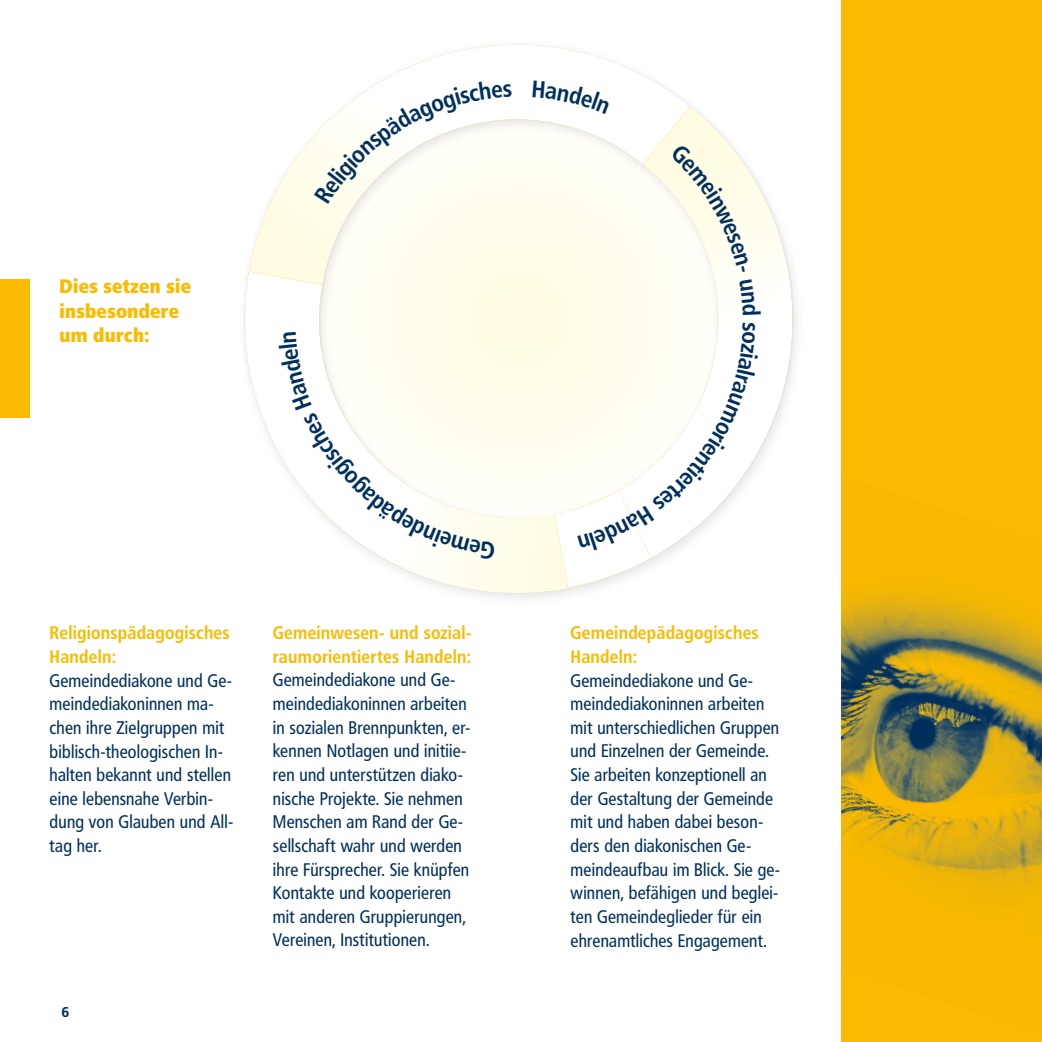
<style>
.page{position:relative;width:1042px;height:1042px;background:#fff}
.page>*{position:absolute;margin:0;border:0;box-sizing:border-box;transform-origin:0 0}
.t1{font:800 19.25px/24.5px "Frutiger Condensed BQ";letter-spacing:.015em;color:#fabb00}
.t2{font:18.03px/23.6px "Frutiger Condensed BQ";letter-spacing:.015em;color:#00305e}
.t3{font:700 18.03px/23.6px "Frutiger Condensed BQ";letter-spacing:.015em;color:#fabb00}
.t4{font:700 14px "Frutiger BQ";color:#00305e}
</style>
<div class="page">
<div style="left:0;top:279px;width:30px;height:139px;background:#fabb00"></div>
<div style="left:841px;top:0;width:201px;height:1042px;background:#fabb00"></div>
<img style="left:841px;top:593px;width:201px;height:308px">
<svg style="left:244px;top:44px;width:552px;height:555px"></svg>
<svg style="left:670px;top:143px;width:78px;height:129px"></svg>
<svg style="left:739px;top:279px;width:22px;height:36px"></svg>
<svg style="left:554px;top:323px;width:204px;height:264px"></svg>
<svg style="left:279px;top:331px;width:216px;height:229px"></svg>
<svg style="left:314px;top:81px;width:198px;height:123px"></svg>
<svg style="left:532px;top:80px;width:78px;height:34px"></svg>
<p class="t1" style="left:60px;top:274px;width:133px">Dies setzen sie insbesondere um durch:</p>
<p class="t3" style="left:50px;top:621px;width:182px">Religionspädagogisches<br>Handeln:</p>
<p class="t2" style="left:50px;top:668px;width:185px">Gemeindediakone und Ge&shy;meindediakoninnen ma&shy;chen ihre Zielgruppen mit biblisch-theologischen In&shy;halten bekannt und stellen eine lebensnahe Verbin&shy;dung von Glauben und All&shy;tag her.</p>
<p class="t4" style="left:62px;top:1004px;width:9px">6</p>
<p class="t3" style="left:273px;top:621px;width:200px">Gemeinwesen- und sozial&shy;raumorientiertes Handeln:</p>
<p class="t2" style="left:273px;top:668px;width:199px">Gemeindediakone und Ge&shy;meindediakoninnen arbeiten in sozialen Brennpunkten, er&shy;kennen Notlagen und initiie&shy;ren und unterstützen diako&shy;nische Projekte. Sie nehmen<br>Menschen am Rand der Ge&shy;sellschaft wahr und werden ihre Fürsprecher. Sie knüpfen<br>Kontakte und kooperieren mit anderen Gruppierungen,<br>Vereinen, Institutionen.</p>
<p class="t3" style="left:570px;top:621px;width:190px">Gemeindepädagogisches<br>Handeln:</p>
<p class="t2" style="left:570px;top:668px;width:211px">Gemeindediakone und Ge&shy;meindediakoninnen arbeiten mit unterschiedlichen Gruppen und Einzelnen der Gemeinde.<br>Sie arbeiten konzeptionell an der Gestaltung der Gemeinde mit und haben dabei beson&shy;ders den diakonischen Ge&shy;meindeaufbau im Blick. Sie ge&shy;winnen, befähigen und beglei&shy;ten Gemeindeglieder für ein ehrenamtliches Engagement.</p>
</div>
